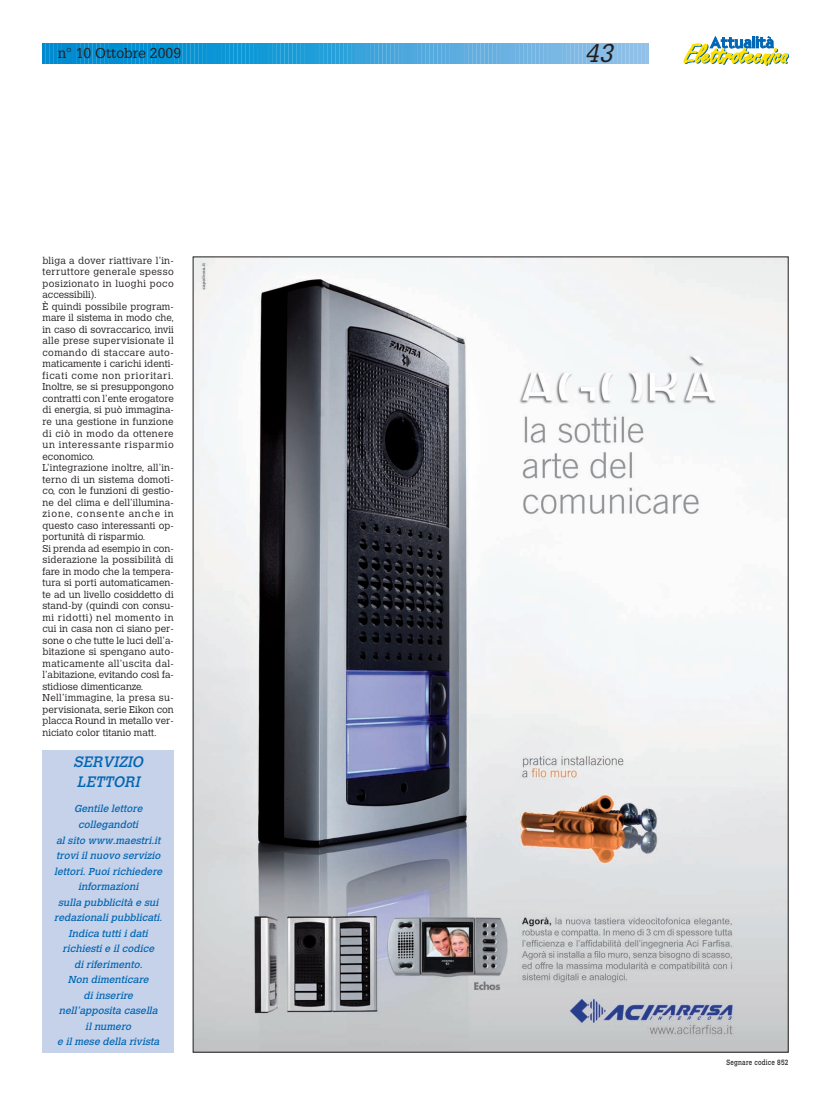
<style>
.page{position:relative;width:831px;height:1095px;background:#fff}
.page>*{position:absolute;margin:0;border:0;box-sizing:border-box;transform-origin:0 0}
.t1{font:italic 25px "Glypha";color:#231f20}
.t2{font:italic 15px/20px "Calvert";color:#0166b3}
.t3{font:14px "Glypha";color:#231f20}
.t4{font:italic 10px/15.5px "Calvert";color:#0166b3;text-align:center}
.t5{font:300 9.8px/11.5px "Calvert";letter-spacing:.005em;color:#231f20}
.t6{font:7.5px "Calvert";letter-spacing:.035em;color:#231f20;scale:.81 1}
</style>
<div class="page">
<svg style="left:683px;top:36px;width:105px;height:29px"></svg>
<svg style="left:43px;top:43px;width:604px;height:20px;background:#3da4db"></svg>
<img style="left:195px;top:258px;width:591px;height:792px">
<div style="left:43px;top:750px;width:131px;height:302px;background:#c6d2ea"></div>
<h3 class="t3" style="left:58px;top:45px;width:125px">n° 10 Ottobre 2009</h3>
<h1 class="t1" style="left:584px;top:39px;width:33px">43</h1>
<p class="t5" style="left:43px;top:255px;width:133px">bliga a dover riattivare l’in&shy;terruttore generale spesso posizionato in luoghi poco accessibili).<br>È quindi possibile program&shy;mare il sistema in modo che, in caso di sovraccarico, invii alle prese supervisionate il comando di staccare auto&shy;maticamente i carichi identi&shy;ficati come non prioritari.<br>Inoltre, se si presuppongono contratti con l’ente erogatore di energia, si può immagina&shy;re una gestione in funzione di ciò in modo da ottenere un interessante risparmio economico.<br>L’integrazione inoltre, all’in&shy;terno di un sistema domoti&shy;co, con le funzioni di gestio&shy;ne del clima e dell’illumina&shy;zione, consente anche in questo caso interessanti op&shy;portunità di risparmio.<br>Si prenda ad esempio in con&shy;siderazione la possibilità di fare in modo che la tempera&shy;tura si porti automaticamen&shy;te ad un livello cosiddetto di stand-by (quindi con consu&shy;mi ridotti) nel momento in cui in casa non ci siano per&shy;sone o che tutte le luci dell’a&shy;bitazione si spengano auto&shy;maticamente all’uscita dal&shy;l’abitazione, evitando così fa&shy;stidiose dimenticanze.<br>Nell’immagine, la presa su&shy;pervisionata, serie Eikon con placca Round in metallo ver&shy;niciato color titanio matt.</p>
<h2 class="t2" style="left:73px;top:752px;width:74px">SERVIZIO<br>LETTORI</h2>
<p class="t4" style="left:54px;top:801px;width:112px">Gentile lettore collegandoti<br>al sito www.maestri.it trovi il nuovo servizio lettori. Puoi richiedere informazioni<br>sulla pubblicità e sui redazionali pubblicati.<br>Indica tutti i dati richiesti e il codice<br>di riferimento.<br>Non dimenticare<br>di inserire nell’apposita casella il numero<br>e il mese della rivista</p>
<p class="t6" style="left:726px;top:1059px;width:78px">Segnare codice 852</p>
</div>
